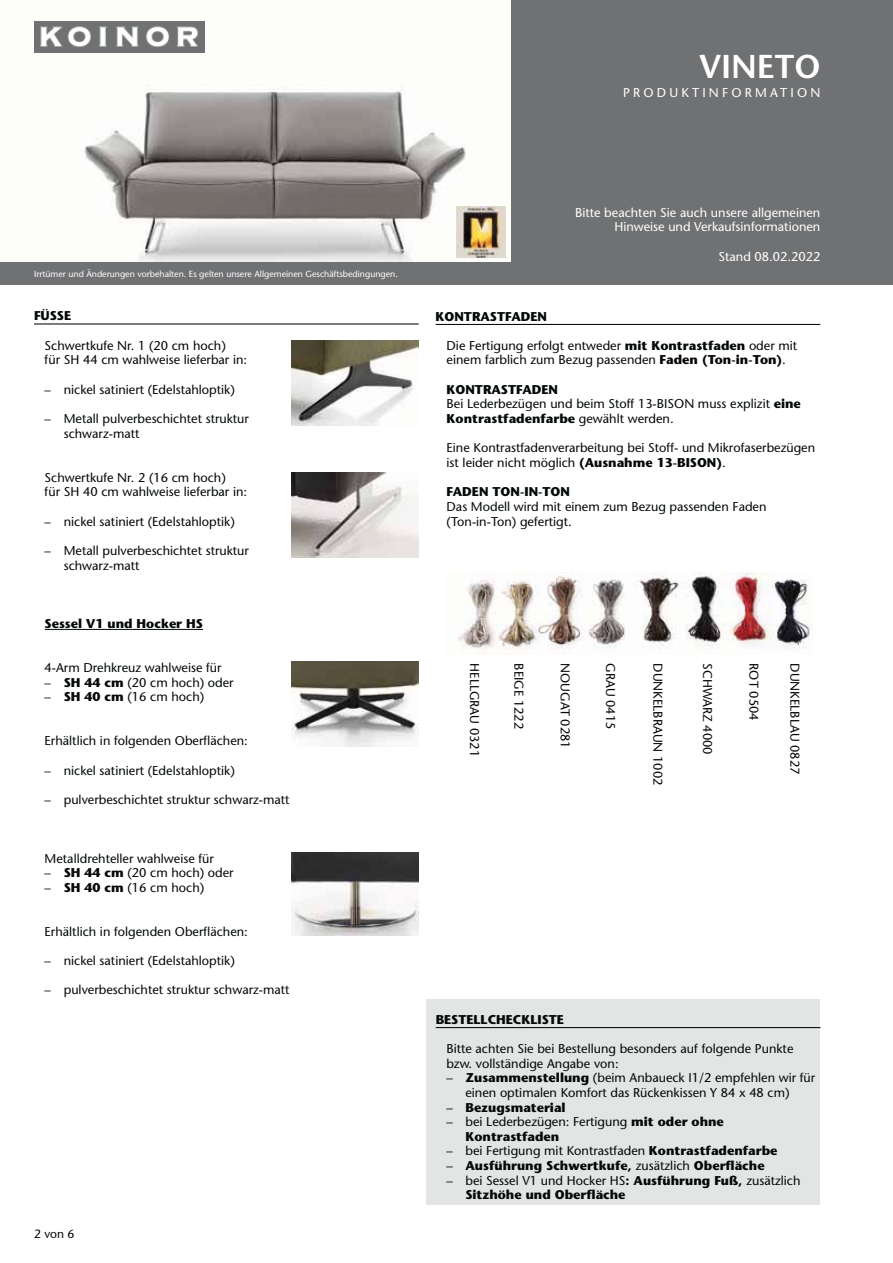
<style>
.page{position:relative;width:893px;height:1263px;background:#fff}
.page>*{position:absolute;margin:0;border:0;box-sizing:border-box;transform-origin:0 0}
.t1{font:600 33px "Stone Sans";color:#fff}
.t2{font:12.75px/14.7px "Stone Sans";color:#040809}
.t3{font:700 12.75px/14.7px "Stone Sans";color:#040809}
.t4{font:12.75px/14.7px "Stone Sans";color:#fff;text-align:right}
.t5{font:12.75px "Stone Sans";letter-spacing:.25em;color:#fff}
.t6{font:12px "Stone Sans";color:#040809}
.t7{font:8.85px "Stone Sans";color:#fff}
.s1{font-weight:700}
.s2{font-weight:400}
</style>
<div class="page">
<div style="left:426px;top:999px;width:393px;height:206px;background:#e3e4e4"></div>
<hr style="left:436px;top:1027px;width:384px;height:1px;background:#040809">
<hr style="left:34px;top:323px;width:385px;height:2px;background:#040809">
<hr style="left:45px;top:629px;width:158px;height:1px;background:#040809">
<img style="left:291px;top:852px;width:128px;height:83px">
<img style="left:291px;top:340px;width:128px;height:85px">
<div style="left:0;top:0;width:893px;height:285px;background:#707173"></div>
<img style="left:0;top:0;width:510px;height:262px">
<hr style="left:436px;top:324px;width:384px;height:1px;background:#040809">
<img style="left:458px;top:573px;width:353px;height:81px">
<img style="left:291px;top:472px;width:128px;height:85px">
<img style="left:291px;top:661px;width:128px;height:85px">
<h1 class="t1" style="left:699px;top:54px;width:123px">VINETO</h1>
<p class="t5" style="left:623px;top:88px;width:199px">PRODUKTINFORMATION</p>
<p class="t7" style="left:34px;top:270px;width:365px">Irrtümer und Änderungen vorbehalten. Es gelten unsere Allgemeinen Geschäftsbedingungen.</p>
<p class="t3" style="left:34px;top:310px;width:39px">FÜSSE</p>
<p class="t2" style="left:45px;top:339px;width:204px">Schwertkufe Nr. 1 (20 cm hoch)<br>für SH 44 cm wahlweise lieferbar in:</p>
<p class="t2" style="left:45px;top:383px;width:192px">– nickel satiniert (Edelstahloptik)</p>
<p class="t2" style="left:64px;top:413px;width:187px;text-indent:-19px">– Metall pulverbeschichtet struktur schwarz-matt</p>
<p class="t2" style="left:45px;top:471px;width:204px">Schwertkufe Nr. 2 (16 cm hoch)<br>für SH 40 cm wahlweise lieferbar in:</p>
<p class="t2" style="left:45px;top:515px;width:192px">– nickel satiniert (Edelstahloptik)</p>
<p class="t2" style="left:64px;top:544px;width:187px;text-indent:-19px">– Metall pulverbeschichtet struktur schwarz-matt</p>
<p class="t3" style="left:45px;top:618px;width:160px">Sessel V1 und Hocker HS</p>
<p class="t2" style="left:45px;top:662px;width:178px">4-Arm Drehkreuz wahlweise für</p>
<p class="t2" style="left:45px;top:676px;width:191px">– <span class="s1">SH 44 cm</span> (20 cm hoch) oder</p>
<p class="t2" style="left:45px;top:691px;width:161px">– <span class="s1">SH 40 cm</span> (16 cm hoch)</p>
<p class="t2" style="left:45px;top:735px;width:205px">Erhältlich in folgenden Oberflächen:</p>
<p class="t2" style="left:45px;top:764px;width:192px">– nickel satiniert (Edelstahloptik)</p>
<p class="t2" style="left:45px;top:793px;width:247px">– pulverbeschichtet struktur schwarz-matt</p>
<p class="t2" style="left:45px;top:852px;width:171px">Metalldrehteller wahlweise für</p>
<p class="t2" style="left:45px;top:867px;width:191px">– <span class="s1">SH 44 cm</span> (20 cm hoch) oder</p>
<p class="t2" style="left:45px;top:881px;width:161px">– <span class="s1">SH 40 cm</span> (16 cm hoch)</p>
<p class="t2" style="left:45px;top:925px;width:205px">Erhältlich in folgenden Oberflächen:</p>
<p class="t2" style="left:45px;top:955px;width:192px">– nickel satiniert (Edelstahloptik)</p>
<p class="t2" style="left:45px;top:984px;width:247px">– pulverbeschichtet struktur schwarz-matt</p>
<p class="t6" style="left:34px;top:1229px;width:42px">2 von 6</p>
<p class="t4" style="left:575px;top:206px;width:247px">Bitte beachten Sie auch unsere allgemeinen<br>Hinweise und Verkaufsinformationen</p>
<p class="t4" style="left:718px;top:251px;width:103px">Stand 08.02.2022</p>
<p class="t3" style="left:436px;top:310px;width:113px">KONTRASTFADEN</p>
<p class="t2" style="left:447px;top:339px;width:352px">Die Fertigung erfolgt entweder <span class="s1">mit Kontrastfaden</span> oder mit einem farblich zum Bezug passenden <span class="s1">Faden (Ton-in-Ton)</span>.</p>
<p class="t2" style="left:447px;top:383px;width:356px"><span class="s1">KONTRASTFADEN<br></span>Bei Lederbezügen und beim Stoff 13-BISON muss explizit <span class="s1">eine<br>Kontrastfadenfarbe</span> gewählt werden.</p>
<p class="t2" style="left:447px;top:442px;width:370px">Eine Kontrastfadenverarbeitung bei Stoff- und Mikrofaserbezügen ist leider nicht möglich <span class="s1">(Ausnahme 13-BISON)</span>.</p>
<p class="t3" style="left:447px;top:486px;width:125px">FADEN TON-IN-TON</p>
<p class="t2" style="left:447px;top:500px;width:321px">Das Modell wird mit einem zum Bezug passenden Faden (Ton-in-Ton) gefertigt.</p>
<p class="t2" style="left:481px;top:663px;width:95px;rotate:90deg">HELLGRAU 0321</p>
<p class="t2" style="left:525px;top:663px;width:67px;rotate:90deg">BEIGE 1222</p>
<p class="t2" style="left:571px;top:663px;width:87px;rotate:90deg">NOUGAT 0281</p>
<p class="t2" style="left:617px;top:663px;width:68px;rotate:90deg">GRAU 0415</p>
<p class="t2" style="left:664px;top:663px;width:124px;rotate:90deg">DUNKELBRAUN 1002</p>
<p class="t2" style="left:713px;top:663px;width:93px;rotate:90deg">SCHWARZ 4000</p>
<p class="t2" style="left:760px;top:663px;width:59px;rotate:90deg">ROT 0504</p>
<p class="t2" style="left:801px;top:663px;width:113px;rotate:90deg">DUNKELBLAU 0827</p>
<p class="t3" style="left:436px;top:1013px;width:130px">BESTELLCHECKLISTE</p>
<p class="t2" style="left:446px;top:1043px;width:349px">Bitte achten Sie bei Bestellung besonders auf folgende Punkte bzw. vollständige Angabe von:</p>
<p class="t2" style="left:446px;top:1072px;width:370px;text-align:center">– <span class="s1">Zusammenstellung</span> (beim Anbaueck I1/2 empfehlen wir für einen optimalen Komfort das Rückenkissen Y 84 x 48 cm)</p>
<p class="t3" style="left:446px;top:1101px;width:121px"><span class="s2">–</span> Bezugsmaterial</p>
<p class="t2" style="left:465px;top:1116px;width:260px;text-indent:-19px">– bei Lederbezügen: Fertigung <span class="s1">mit oder ohne<br>Kontrastfaden</span></p>
<p class="t2" style="left:446px;top:1145px;width:333px">– bei Fertigung mit Kontrastfaden <span class="s1">Kontrastfadenfarbe</span></p>
<p class="t3" style="left:446px;top:1160px;width:320px"><span class="s2">–</span> Ausführung Schwertkufe, <span class="s2">zusätzlich</span> Oberfläche</p>
<p class="t3" style="left:465px;top:1174px;width:337px;text-indent:-19px"><span class="s2">– bei Sessel V1 und Hocker HS</span>: Ausführung Fuß, <span class="s2">zusätzlich<br></span>Sitzhöhe und Oberfläche</p>
</div>
